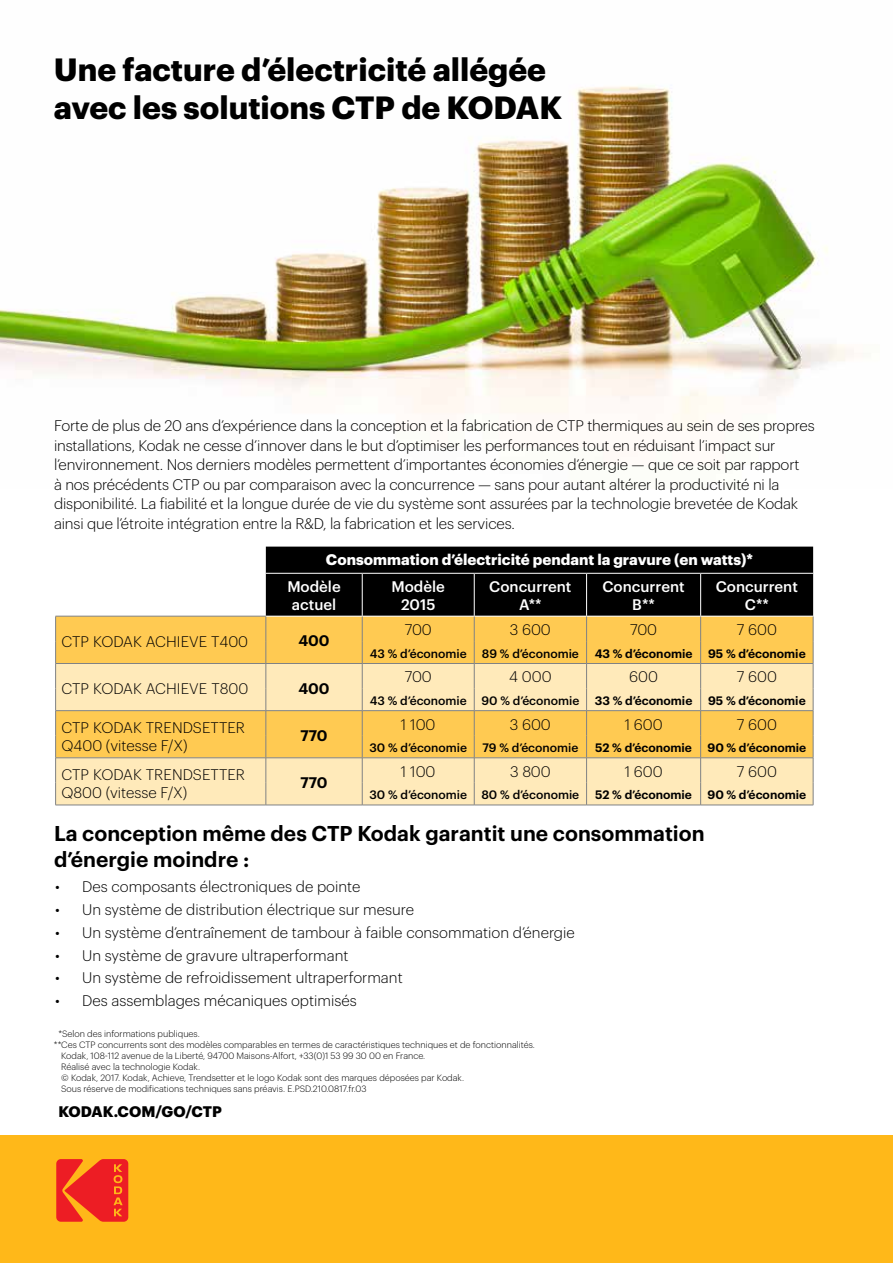
<style>
.page{position:relative;width:893px;height:1263px;background:#fff}
.page>*{position:absolute;margin:0;border:0;box-sizing:border-box;transform-origin:0 0}
.t1{font:700 31.5px/37.8px "Graphik";color:#000}
.t2{font:600 21px/25.2px "Graphik";color:#000}
.t3{font:300 15px/19.5px "Graphik";letter-spacing:-.01em;color:#000}
.t4{font:500 15px/18px "Graphik";color:#fff;text-align:center}
.t5{font:700 15px "Graphik";color:#fff}
.t6{font:700 15px "Graphik";letter-spacing:.005em;color:#000}
.t7{font:600 15px "Graphik";letter-spacing:-.005em;color:#000}
.t8{font:500 12px "Graphik";color:#000}
.t9{font:600 12px "Graphik";color:#000}
.t10{font:300 9px "Graphik";color:#000}
</style>
<div class="page">
<img style="left:0;top:86px;width:854px;height:344px">
<div style="left:0;top:1135px;width:893px;height:128px;background:#ffb819"></div>
<svg style="left:56px;top:1159px;width:72px;height:63px"></svg>
<div style="left:56px;top:617px;width:210px;height:46px;background:#ffca52"></div>
<svg style="left:56px;top:664px;width:210px;height:141px;background:#fdde97"></svg>
<hr style="left:55px;top:616px;width:211px;height:1px;background:#808284">
<hr style="left:55px;top:663px;width:211px;height:1px;background:#808284">
<hr style="left:55px;top:710px;width:211px;height:1px;background:#808284">
<hr style="left:55px;top:757px;width:211px;height:1px;background:#808284">
<svg style="left:55px;top:616px;width:1px;height:189px"></svg>
<hr style="left:55px;top:805px;width:211px;height:1px;background:#808284">
<hr style="left:266px;top:805px;width:96px;height:1px;background:#808284">
<svg style="left:266px;top:547px;width:548px;height:258px;background:#b99f64"></svg>
<hr style="left:362px;top:805px;width:112px;height:1px;background:#808284">
<hr style="left:474px;top:805px;width:113px;height:1px;background:#808284">
<hr style="left:587px;top:805px;width:114px;height:1px;background:#808284">
<hr style="left:701px;top:805px;width:112px;height:1px;background:#808284">
<h1 class="t1" style="left:54px;top:48px;width:510px">Une facture d’électricité allégée avec les solutions CTP de KODAK</h1>
<p class="t3" style="left:54px;top:415px;width:762px">Forte de plus de 20 ans d’expérience dans la conception et la fabrication de CTP thermiques au sein de ses propres installations, Kodak ne cesse d’innover dans le but d’optimiser les performances tout en réduisant l’impact sur l’environnement. Nos derniers modèles permettent d’importantes économies d’énergie — que ce soit par rapport<br>à nos précédents CTP ou par comparaison avec la concurrence — sans pour autant altérer la productivité ni la disponibilité. La fiabilité et la longue durée de vie du système sont assurées par la technologie brevetée de Kodak ainsi que l’étroite intégration entre la R&amp;D, la fabrication et les services.</p>
<p class="t5" style="left:326px;top:548px;width:428px">Consommation d’électricité pendant la gravure (en watts)*</p>
<p class="t4" style="left:287px;top:576px;width:55px">Modèle actuel</p>
<p class="t4" style="left:392px;top:576px;width:55px">Modèle<br>2015</p>
<p class="t4" style="left:489px;top:576px;width:84px">Concurrent<br>A**</p>
<p class="t4" style="left:602px;top:576px;width:84px">Concurrent<br>B**</p>
<p class="t4" style="left:716px;top:576px;width:84px">Concurrent<br>C**</p>
<p class="t3" style="left:62px;top:631px;width:188px">CTP KODAK ACHIEVE T400</p>
<p class="t7" style="left:298px;top:629px;width:33px">400</p>
<p class="t3" style="left:405px;top:619px;width:29px">700</p>
<p class="t3" style="left:510px;top:619px;width:42px">3 600</p>
<p class="t3" style="left:630px;top:619px;width:29px">700</p>
<p class="t3" style="left:737px;top:619px;width:41px">7 600</p>
<p class="t8" style="left:370px;top:644px;width:99px">43 % d’économie</p>
<p class="t8" style="left:482px;top:644px;width:98px">89 % d’économie</p>
<p class="t9" style="left:595px;top:644px;width:99px">43 % d’économie</p>
<p class="t9" style="left:708px;top:644px;width:99px">95 % d’économie</p>
<p class="t3" style="left:62px;top:678px;width:188px">CTP KODAK ACHIEVE T800</p>
<p class="t7" style="left:298px;top:677px;width:33px">400</p>
<p class="t3" style="left:62px;top:717px;width:185px;line-height:18px">CTP KODAK TRENDSETTER<br>Q400 (vitesse F/X)</p>
<p class="t7" style="left:300px;top:724px;width:29px">770</p>
<p class="t3" style="left:62px;top:764px;width:185px;line-height:18px">CTP KODAK TRENDSETTER<br>Q800 (vitesse F/X)</p>
<p class="t7" style="left:300px;top:771px;width:29px">770</p>
<p class="t3" style="left:405px;top:666px;width:29px">700</p>
<p class="t3" style="left:509px;top:666px;width:44px">4 000</p>
<p class="t3" style="left:629px;top:666px;width:30px">600</p>
<p class="t3" style="left:737px;top:666px;width:41px">7 600</p>
<p class="t8" style="left:370px;top:691px;width:211px">43 % d’économie 90 % d’économie</p>
<p class="t9" style="left:595px;top:691px;width:99px">33 % d’économie</p>
<p class="t9" style="left:708px;top:691px;width:99px">95 % d’économie</p>
<p class="t3" style="left:401px;top:713px;width:36px">1 100</p>
<p class="t3" style="left:510px;top:713px;width:42px">3 600</p>
<p class="t3" style="left:625px;top:713px;width:39px">1 600</p>
<p class="t3" style="left:737px;top:713px;width:41px">7 600</p>
<p class="t8" style="left:369px;top:738px;width:99px">30 % d’économie</p>
<p class="t8" style="left:482px;top:738px;width:97px">79 % d’économie</p>
<p class="t9" style="left:595px;top:738px;width:98px">52 % d’économie</p>
<p class="t9" style="left:707px;top:738px;width:100px">90 % d’économie</p>
<p class="t3" style="left:401px;top:760px;width:36px">1 100</p>
<p class="t3" style="left:510px;top:760px;width:42px">3 800</p>
<p class="t3" style="left:625px;top:760px;width:39px">1 600</p>
<p class="t3" style="left:737px;top:760px;width:41px">7 600</p>
<p class="t8" style="left:369px;top:785px;width:211px">30 % d’économie 80 % d’économie</p>
<p class="t9" style="left:595px;top:785px;width:98px">52 % d’économie</p>
<p class="t9" style="left:707px;top:785px;width:100px">90 % d’économie</p>
<h2 class="t2" style="left:54px;top:819px;width:652px">La conception même des CTP Kodak garantit une consommation d’énergie moindre :</h2>
<p class="t3" style="left:55px;top:876px;width:307px">• Des composants électroniques de pointe</p>
<p class="t3" style="left:55px;top:899px;width:360px">• Un système de distribution électrique sur mesure</p>
<p class="t3" style="left:55px;top:921px;width:521px">• Un système d’entraînement de tambour à faible consommation d’énergie</p>
<p class="t3" style="left:55px;top:944px;width:295px">• Un système de gravure ultraperformant</p>
<p class="t3" style="left:55px;top:967px;width:349px">• Un système de refroidissement ultraperformant</p>
<p class="t3" style="left:55px;top:990px;width:303px">• Des assemblages mécaniques optimisés</p>
<p class="t10" style="left:58px;top:1028px;width:143px">*Selon des informations publiques.</p>
<p class="t10" style="left:54px;top:1038px;width:483px">**Ces CTP concurrents sont des modèles comparables en termes de caractéristiques techniques et de fonctionnalités.</p>
<p class="t10" style="left:61px;top:1049px;width:366px">Kodak, 108-112 avenue de la Liberté, 94700 Maisons-Alfort, +33(0)1 53 99 30 00 en France.</p>
<p class="t10" style="left:61px;top:1060px;width:140px">Réalisé avec la technologie Kodak.</p>
<p class="t10" style="left:61px;top:1071px;width:404px">© Kodak, 2017. Kodak, Achieve, Trendsetter et le logo Kodak sont des marques déposées par Kodak.</p>
<p class="t10" style="left:61px;top:1082px;width:307px">Sous réserve de modifications techniques sans préavis. E.PSD.210.0817.fr.03</p>
<p class="t6" style="left:58px;top:1100px;width:165px">KODAK.COM/GO/CTP</p>
</div>
